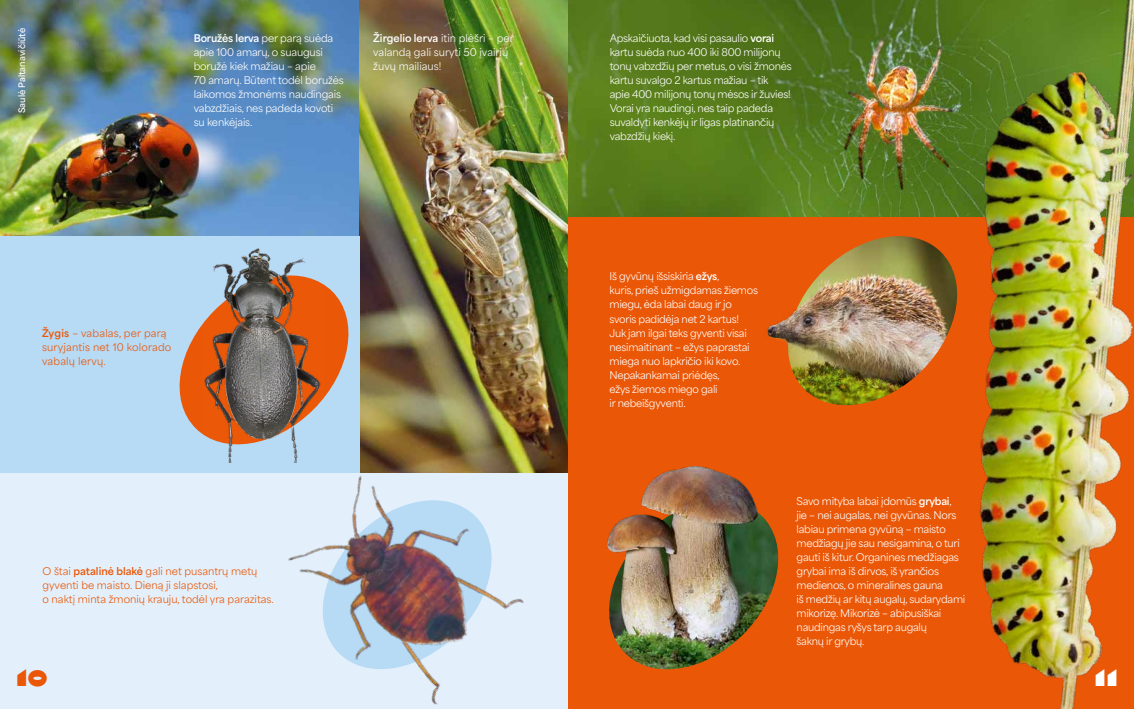
<style>
.page{position:relative;width:1134px;height:709px;background:#fff}
.page>*{position:absolute;margin:0;border:0;box-sizing:border-box;transform-origin:0 0}
.t1{font:900 28px "Magiel";color:#ea5707}
.t2{font:900 28px "Magiel";color:#fff}
.t3{font:10px/14px "Area Normal";letter-spacing:-.025em;color:#fff}
.t4{font:10px/14px "Area Normal";color:#ea5707}
.t5{font:10px/14px "Area Normal";color:#fff}
.t6{font:10px/14px "Area Normal";letter-spacing:.02em;color:#ea5707}
.t7{font:600 8.5px "Area Normal";color:#fff}
.s1{font-weight:700}
.s2{font-family:"Area Extended"}
</style>
<div class="page">
<div style="left:567px;top:216px;width:567px;height:493px;background:#ea5707"></div>
<img style="left:567px;top:0;width:265px;height:216px">
<div style="left:0;top:473px;width:567px;height:236px;background:#e3f0fb"></div>
<img style="left:0;top:0;width:359px;height:236px">
<img style="left:359px;top:0;width:208px;height:473px">
<div style="left:0;top:236px;width:359px;height:236px;background:#b7daf5"></div>
<svg style="left:179px;top:264px;width:181px;height:173px"></svg>
<img style="left:609px;top:576px;width:168px;height:94px">
<img style="left:202px;top:248px;width:121px;height:215px">
<img style="left:252px;top:437px;width:300px;height:268px">
<img style="left:832px;top:0;width:302px;height:709px">
<img style="left:767px;top:228px;width:199px;height:186px">
<img style="left:607px;top:466px;width:172px;height:110px">
<p class="t7" style="left:14px;top:113px;width:87px;rotate:-90deg">Saulė Paltanavičiūtė</p>
<p class="t3" style="left:194px;top:30px;width:152px"><span class="s1">Boružės lerva</span> per parą suėda apie 100 amarų, o suaugusi boružė kiek mažiau <span class="s2">–</span> apie<br>70 amarų. Būtent todėl boružės laikomos žmonėms naudingais vabzdžiais, nes padeda kovoti su kenkėjais.</p>
<p class="t5" style="left:373px;top:30px;width:142px"><span class="s1">Žirgelio lerva</span> itin plėšri <span class="s2">–</span> per valandą gali suryti 50 įvairių žuvų mailiaus!</p>
<p class="t6" style="left:42px;top:324px;width:131px"><span class="s1">Žygis</span> <span class="s2">–</span> vabalas, per parą suryjantis net 10 kolorado vabalų lervų.</p>
<p class="t4" style="left:43px;top:562px;width:233px">O štai <span class="s1">patalinė blakė</span> gali net pusantrų metų gyventi be maisto. Dieną ji slapstosi,<br>o naktį minta žmonių krauju, todėl yra parazitas.</p>
<h1 class="t1" style="left:16px;top:658px;width:33px">10</h1>
<p class="t3" style="left:610px;top:30px;width:184px">Apskaičiuota, kad visi pasaulio <span class="s1">vorai </span>kartu suėda nuo 400 iki 800 milijonų tonų vabzdžių per metus, o visi žmonės kartu suvalgo 2 kartus mažiau <span class="s2">–</span> tik<br>apie 400 milijonų tonų mėsos ir žuvies!<br>Vorai yra naudingi, nes taip padeda suvaldyti kenkėjų ir ligas platinančių vabzdžių kiekį.</p>
<p class="t3" style="left:609px;top:268px;width:150px">Iš gyvūnų išsiskiria <span class="s1">ežys</span>,<br>kuris, prieš užmigdamas žiemos miegu, ėda labai daug ir jo svoris padidėja net 2 kartus!<br>Juk jam ilgai teks gyventi visai nesimaitinant <span class="s2">–</span> ežys paprastai miega nuo lapkričio iki kovo.<br>Nepakankamai priėdęs,<br>ežys žiemos miego gali<br>ir nebeišgyventi.</p>
<p class="t3" style="left:796px;top:492px;width:170px">Savo mityba labai įdomūs <span class="s1">grybai</span>,<br>jie <span class="s2">–</span> nei augalas, nei gyvūnas. Nors labiau primena gyvūną <span class="s2">–</span> maisto medžiagų jie sau nesigamina, o turi gauti iš kitur. Organines medžiagas grybai ima iš dirvos, iš yrančios medienos, o mineralines gauna<br>iš medžių ar kitų augalų, sudarydami mikorizę. Mikorizė <span class="s2">–</span> abipusiškai naudingas ryšys tarp augalų<br>šaknų ir grybų.</p>
<h1 class="t2" style="left:1094px;top:658px;width:26px">11</h1>
</div>
